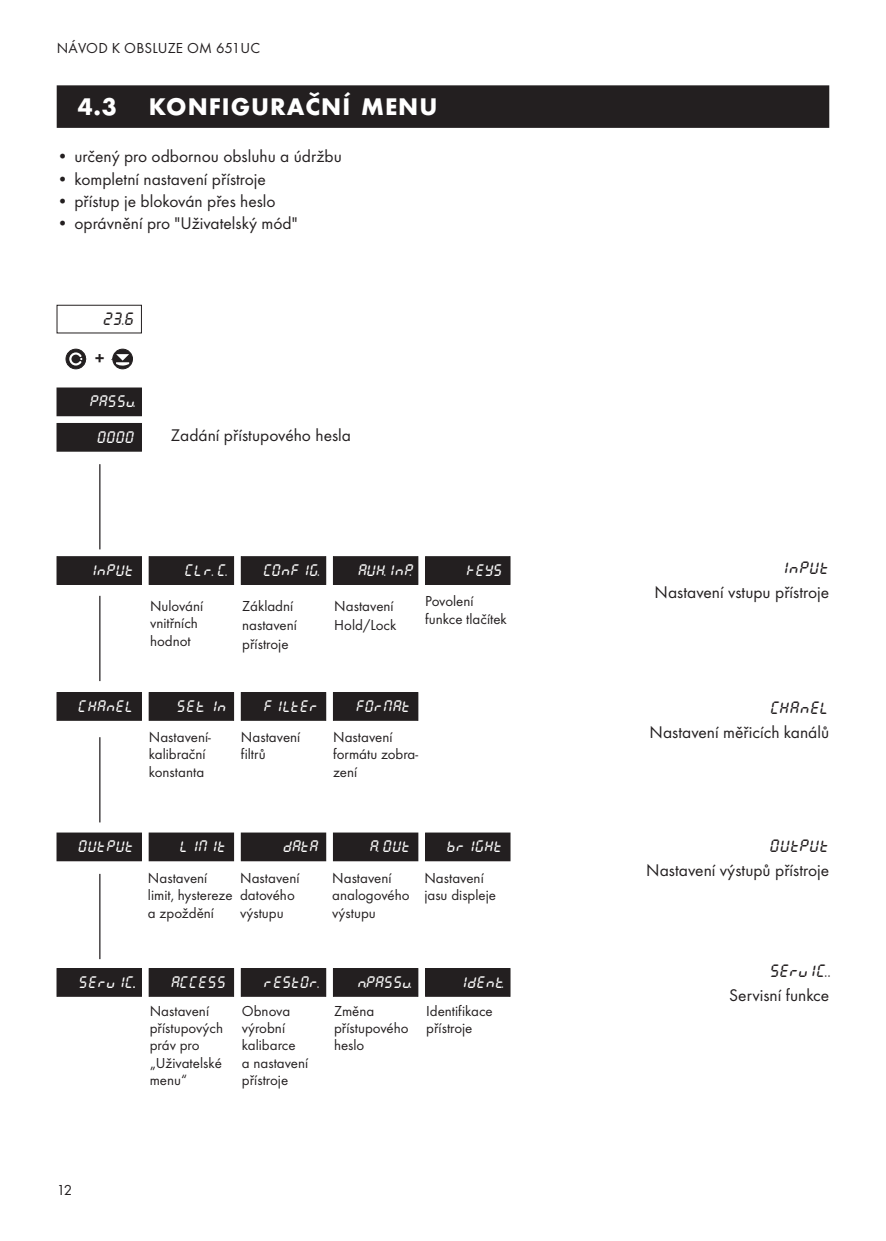
<style>
.page{position:relative;width:886px;height:1241px;background:#fff}
.page>*{position:absolute;margin:0;border:0;box-sizing:border-box;transform-origin:0 0}
.t1{font:700 25px "Futura TOT";letter-spacing:.04em;color:#fff}
.t2{font:18.75px "LCD 7 seg";letter-spacing:.005em;color:#231f20}
.t3{font:17.5px "Futura TOT";color:#231f20}
.t4{font:17.5px/35.5px "LCD 7 seg";color:#fff;text-align:center}
.t5{font:700 17.5px "Futura TOT";color:#231f20}
.t6{font:15px/17.2px "Futura TOT";color:#231f20}
</style>
<div class="page">
<div style="left:57px;top:85px;width:772px;height:43px;background:#231f20"></div>
<div style="left:57px;top:305px;width:85px;height:28px;border:1px solid #231f20"></div>
<hr style="left:99px;top:595px;width:1px;height:86px;background:#231f20">
<div style="left:57px;top:388px;width:84px;height:27px;background:#231f20"></div>
<div style="left:57px;top:387px;width:85px;height:29px;border:1px solid #231f20"></div>
<div style="left:57px;top:423px;width:84px;height:28px;background:#231f20"></div>
<div style="left:57px;top:692px;width:84px;height:28px;background:#231f20"></div>
<div style="left:149px;top:692px;width:85px;height:28px;background:#231f20"></div>
<div style="left:241px;top:692px;width:85px;height:28px;background:#231f20"></div>
<div style="left:333px;top:692px;width:85px;height:28px;background:#231f20"></div>
<div style="left:57px;top:832px;width:84px;height:28px;background:#231f20"></div>
<div style="left:57px;top:832px;width:85px;height:29px;border:1px solid #231f20"></div>
<div style="left:149px;top:832px;width:85px;height:28px;background:#231f20"></div>
<div style="left:149px;top:832px;width:85px;height:29px;border:1px solid #231f20"></div>
<div style="left:241px;top:832px;width:85px;height:28px;background:#231f20"></div>
<div style="left:241px;top:832px;width:85px;height:29px;border:1px solid #231f20"></div>
<div style="left:426px;top:832px;width:84px;height:28px;background:#231f20"></div>
<div style="left:425px;top:832px;width:85px;height:29px;border:1px solid #231f20"></div>
<div style="left:333px;top:832px;width:85px;height:28px;background:#231f20"></div>
<div style="left:333px;top:832px;width:85px;height:29px;border:1px solid #231f20"></div>
<div style="left:57px;top:968px;width:84px;height:28px;background:#231f20"></div>
<div style="left:149px;top:968px;width:85px;height:28px;background:#231f20"></div>
<div style="left:241px;top:968px;width:85px;height:28px;background:#231f20"></div>
<div style="left:426px;top:968px;width:84px;height:28px;background:#231f20"></div>
<div style="left:333px;top:968px;width:85px;height:28px;background:#231f20"></div>
<div style="left:57px;top:556px;width:84px;height:28px;background:#231f20"></div>
<div style="left:57px;top:556px;width:85px;height:28px;border:1px solid #231f20"></div>
<div style="left:149px;top:556px;width:85px;height:28px;background:#231f20"></div>
<div style="left:149px;top:556px;width:85px;height:28px;border:1px solid #231f20"></div>
<div style="left:333px;top:556px;width:85px;height:28px;background:#231f20"></div>
<div style="left:333px;top:556px;width:85px;height:28px;border:1px solid #231f20"></div>
<hr style="left:99px;top:737px;width:1px;height:85px;background:#231f20">
<hr style="left:99px;top:873px;width:1px;height:85px;background:#231f20">
<div style="left:66px;top:349px;width:20px;height:20px;background:#231f20;border-radius:50%"></div>
<div style="left:66px;top:349px;width:20px;height:20px;border:1px solid #231f20;border-radius:50%"></div>
<svg style="left:69px;top:352px;width:18px;height:13px"></svg>
<div style="left:113px;top:349px;width:19px;height:20px;background:#231f20;border-radius:50%"></div>
<div style="left:112px;top:349px;width:21px;height:20px;border:1px solid #231f20;border-radius:50%"></div>
<svg style="left:112px;top:354px;width:21px;height:11px"></svg>
<hr style="left:99px;top:464px;width:1px;height:85px;background:#231f20">
<div style="left:241px;top:556px;width:85px;height:28px;background:#231f20"></div>
<div style="left:241px;top:556px;width:85px;height:28px;border:1px solid #231f20"></div>
<div style="left:426px;top:556px;width:84px;height:28px;background:#231f20"></div>
<div style="left:425px;top:556px;width:85px;height:28px;border:1px solid #231f20"></div>
<p class="t6" style="left:57px;top:41px;width:205px">NÁVOD K OBSLUZE OM 651UC</p>
<h1 class="t1" style="left:78px;top:97px;width:40px">4.3</h1>
<h1 class="t1" style="left:149px;top:97px;width:290px">KONFIGURAČNÍ MENU</h1>
<p class="t3" style="left:57px;top:148px;width:287px">• určený pro odbornou obsluhu a údržbu</p>
<p class="t3" style="left:57px;top:171px;width:211px">• kompletní nastavení přístroje</p>
<p class="t3" style="left:57px;top:193px;width:220px">• přístup je blokován přes heslo</p>
<p class="t3" style="left:57px;top:215px;width:242px">• oprávnění pro "Uživatelský mód"</p>
<p class="t2" style="left:103px;top:307px;width:33px">23.6</p>
<p class="t5" style="left:95px;top:351px;width:12px">+</p>
<p class="t4" style="left:89px;top:383px;width:48px">PASSW.<br>0000</p>
<p class="t3" style="left:171px;top:427px;width:182px">Zadání přístupového hesla</p>
<p class="t4" style="left:87px;top:552px;width:49px">INPUT</p>
<p class="t4" style="left:184px;top:552px;width:45px">CLR. C.</p>
<p class="t4" style="left:357px;top:552px;width:57px">AUX.INP.</p>
<p class="t6" style="left:150px;top:598px;width:55px">Nulování vnitřních hodnot</p>
<p class="t6" style="left:242px;top:597px;width:56px;line-height:18.8px">Základní nastavení přístroje</p>
<p class="t6" style="left:334px;top:597px;width:64px;line-height:18.8px">Nastavení<br>Hold/Lock</p>
<p class="t4" style="left:263px;top:552px;width:58px">CONFIG.</p>
<p class="t4" style="left:466px;top:552px;width:38px">KEYS</p>
<p class="t6" style="left:425px;top:593px;width:83px">Povolení funkce tlačítek</p>
<p class="t4" style="left:78px;top:688px;width:58px">CHANEL</p>
<p class="t4" style="left:177px;top:688px;width:51px">SET. IN</p>
<p class="t4" style="left:263px;top:688px;width:57px">FILTER</p>
<p class="t4" style="left:355px;top:688px;width:56px">FORMAT</p>
<p class="t6" style="left:149px;top:729px;width:64px">Nastavení&shy;kalibrační konstanta</p>
<p class="t6" style="left:241px;top:729px;width:61px">Nastavení filtrů</p>
<p class="t6" style="left:333px;top:729px;width:87px">Nastavení formátu zobra&shy;zení</p>
<p class="t4" style="left:78px;top:828px;width:58px">OUTPUT</p>
<p class="t4" style="left:179px;top:828px;width:49px">LIMIT</p>
<p class="t4" style="left:283px;top:828px;width:37px">DATA</p>
<p class="t4" style="left:369px;top:828px;width:43px">A. OUT</p>
<p class="t4" style="left:446px;top:828px;width:58px">BRIGHT</p>
<p class="t6" style="left:148px;top:870px;width:86px">Nastavení limit, hystereze a zpoždění</p>
<p class="t6" style="left:240px;top:870px;width:61px">Nastavení datového výstupu</p>
<p class="t6" style="left:424px;top:870px;width:73px">Nastavení jasu displeje</p>
<p class="t6" style="left:332px;top:870px;width:79px">Nastavení analogového výstupu</p>
<p class="t4" style="left:78px;top:963px;width:59px">SERVIC.</p>
<p class="t4" style="left:170px;top:963px;width:57px">ACCESS</p>
<p class="t4" style="left:263px;top:963px;width:58px">RESTOR.</p>
<p class="t4" style="left:357px;top:963px;width:56px">N.PASSW.</p>
<p class="t4" style="left:457px;top:963px;width:49px">IDENT.</p>
<p class="t6" style="left:57px;top:1182px;width:17px">12</p>
<p class="t6" style="left:150px;top:1002px;width:75px">Nastavení přístupových práv pro „Uživatelské menu“</p>
<p class="t6" style="left:242px;top:1002px;width:68px">Obnova výrobní kalibarce<br>a nastavení přístroje</p>
<p class="t6" style="left:426px;top:1002px;width:68px">Identifikace přístroje</p>
<p class="t6" style="left:334px;top:1002px;width:76px">Změna přístupového heslo</p>
<p class="t2" style="left:778px;top:556px;width:52px">INPUT</p>
<p class="t3" style="left:654px;top:584px;width:176px">Nastavení vstupu přístroje</p>
<p class="t2" style="left:770px;top:696px;width:61px">CHANEL</p>
<p class="t3" style="left:649px;top:723px;width:181px">Nastavení měřicích kanálů</p>
<p class="t2" style="left:769px;top:834px;width:62px">OUTPUT</p>
<p class="t3" style="left:646px;top:861px;width:185px">Nastavení výstupů přístroje</p>
<p class="t2" style="left:770px;top:959px;width:62px">SERVIC. .</p>
<p class="t3" style="left:729px;top:986px;width:102px">Servisní funkce</p>
</div>
